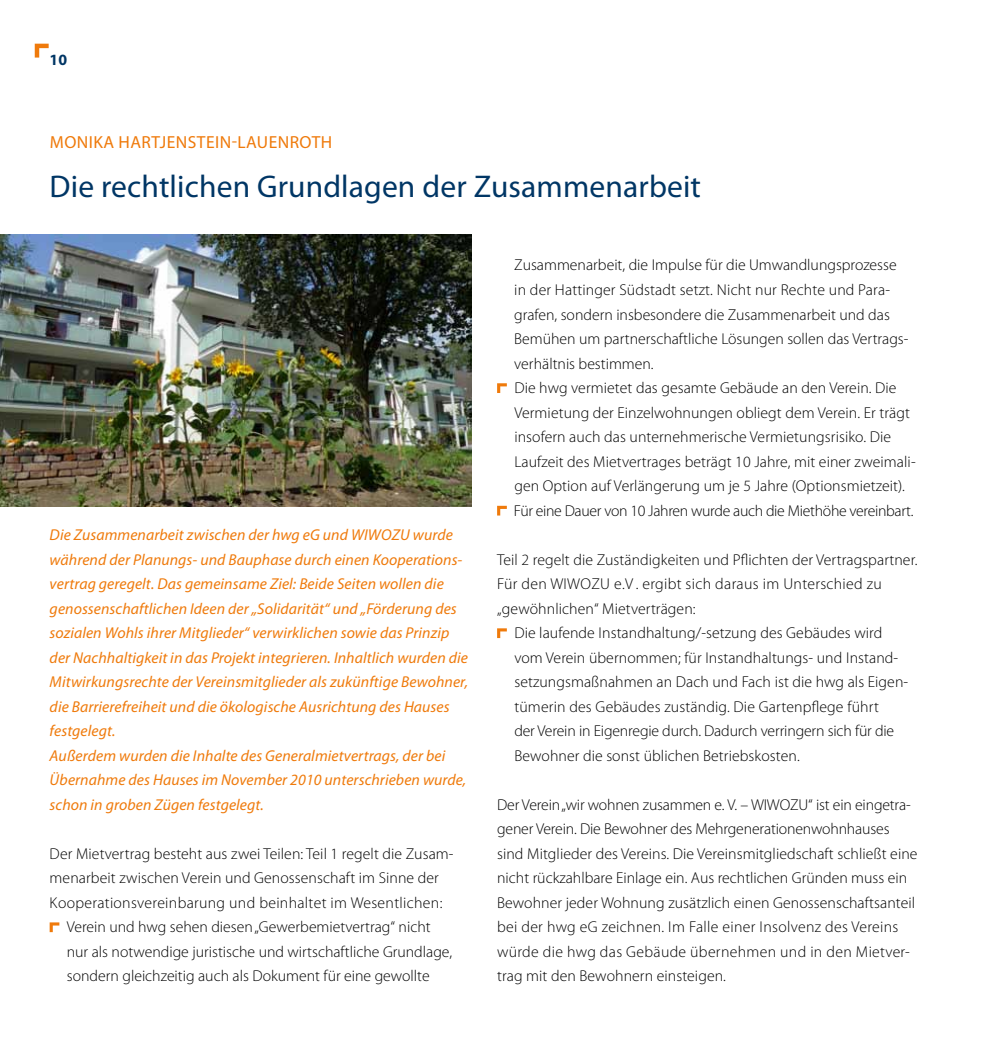
<style>
.page{position:relative;width:993px;height:1042px;background:#fff}
.page>*{position:absolute;margin:0;border:0;box-sizing:border-box;transform-origin:0 0}
.t1{font:31.5px "Myriad Pro";letter-spacing:.005em;color:#003665}
.t2{font:17.5px "Myriad Pro";letter-spacing:.025em;color:#ef7a0b}
.t3{font:300 15.75px/24.5px "Myriad Pro";letter-spacing:.005em;color:#000}
.t4{font:italic 15.75px/24.5px "Myriad Pro";letter-spacing:.005em;color:#ef7a0b}
.t5{font:700 15.75px "Myriad Pro";color:#003665}
</style>
<div class="page">
<svg style="left:35px;top:44px;width:14px;height:14px"></svg>
<svg style="left:50px;top:922px;width:9px;height:10px"></svg>
<svg style="left:497px;top:383px;width:9px;height:10px"></svg>
<svg style="left:497px;top:506px;width:9px;height:9px"></svg>
<svg style="left:497px;top:628px;width:9px;height:10px"></svg>
<img style="left:0;top:235px;width:471px;height:271px">
<p class="t5" style="left:50px;top:49px;width:19px">10</p>
<p class="t2" style="left:50px;top:131px;width:284px">Monika Hartjenstei n-Lauenroth</p>
<h1 class="t1" style="left:50px;top:167px;width:652px">Die rechtlichen Grundlagen der Zusammenarbeit</h1>
<p class="t4" style="left:50px;top:522px;width:420px">Die Zusammenarbeit zwischen der hwg eG und WIWOZU wurde während der Planungs- und Bauphase durch einen Kooperations&shy;vertrag geregelt. Das gemeinsame Ziel: Beide Seiten wollen die genossenschaftlichen Ideen der „Solidarität“ und „Förderung des sozialen Wohls ihrer Mitglieder“ verwirklichen sowie das Prinzip der Nachhaltigkeit in das Projekt integrieren. Inhaltlich wurden die Mitwirkungsrechte der Vereinsmitglieder als zukünftige Bewohner, die Barrierefreiheit und die ökologische Ausrichtung des Hauses festgelegt.<br>Außerdem wurden die Inhalte des Generalmietvertrags, der bei Übernahme des Hauses im November 2010 unterschrieben wurde, schon in groben Zügen festgelegt.</p>
<p class="t3" style="left:50px;top:841px;width:405px">Der Mietvertrag besteht aus zwei Teilen: Teil 1 regelt die Zusam-</p>
<p class="t3" style="left:50px;top:866px;width:390px">menarbeit zwischen Verein und Genossenschaft im Sinne der</p>
<p class="t3" style="left:50px;top:890px;width:394px">Kooperationsvereinbarung und beinhaltet im Wesentlichen:</p>
<p class="t3" style="left:67px;top:915px;width:365px">Verein und hwg sehen diesen „Gewerbemietvertrag“ nicht</p>
<p class="t3" style="left:67px;top:939px;width:387px">nur als notwendige juristische und wirtschaftliche Grundlage,</p>
<p class="t3" style="left:67px;top:964px;width:364px">sondern gleichzeitig auch als Dokument für eine gewollte</p>
<p class="t3" style="left:514px;top:253px;width:403px">Zusammenarbeit, die Impulse für die Umwandlungsprozesse<br>in der Hattinger Südstadt setzt. Nicht nur Rechte und Para&shy;grafen, sondern insbesondere die Zusammenarbeit und das Bemühen um partnerschaftliche Lösungen sollen das Vertrags&shy;verhältnis bestimmen.<br>Die hwg vermietet das gesamte Gebäude an den Verein. Die Vermietung der Einzelwohnungen obliegt dem Verein. Er trägt insofern auch das unternehmerische Vermietungsrisiko. Die Laufzeit des Mietvertrages beträgt 10 Jahre, mit einer zweimali&shy;gen Option auf Verlängerung um je 5 Jahre (Optionsmietzeit).<br>Für eine Dauer von 10 Jahren wurde auch die Miethöhe vereinbart.</p>
<p class="t3" style="left:497px;top:547px;width:421px">Teil 2 regelt die Zuständigkeiten und Pflichten der Vertragspartner.</p>
<p class="t3" style="left:497px;top:572px;width:386px">Für den WIWOZU e.V . ergibt sich daraus im Unterschied zu</p>
<p class="t3" style="left:497px;top:596px;width:200px">„gewöhnlichen“ Mietverträgen:</p>
<p class="t3" style="left:514px;top:621px;width:369px">Die laufende Instandhaltung/-setzung des Gebäudes wird</p>
<p class="t3" style="left:514px;top:645px;width:384px">vom Verein übernommen; für Instandhaltungs- und Instand-</p>
<p class="t3" style="left:514px;top:670px;width:395px">setzungsmaßnahmen an Dach und Fach ist die hwg als Eigen-</p>
<p class="t3" style="left:514px;top:694px;width:366px">tümerin des Gebäudes zuständig. Die Gartenpflege führt</p>
<p class="t3" style="left:514px;top:719px;width:381px">der Verein in Eigenregie durch. Dadurch verringern sich für die</p>
<p class="t3" style="left:514px;top:743px;width:287px">Bewohner die sonst üblichen Betriebskosten.</p>
<p class="t3" style="left:497px;top:792px;width:422px">Der Verein „wir wohnen zusammen e. V. – WIWOZU“ ist ein eingetra&shy;gener Verein. Die Bewohner des Mehrgenerationenwohnhauses sind Mitglieder des Vereins. Die Vereinsmitgliedschaft schließt eine nicht rückzahlbare Einlage ein. Aus rechtlichen Gründen muss ein Bewohner jeder Wohnung zusätzlich einen Genossenschaftsanteil bei der hwg eG zeichnen. Im Falle einer Insolvenz des Vereins würde die hwg das Gebäude übernehmen und in den Mietver&shy;trag mit den Bewohnern einsteigen.</p>
</div>
